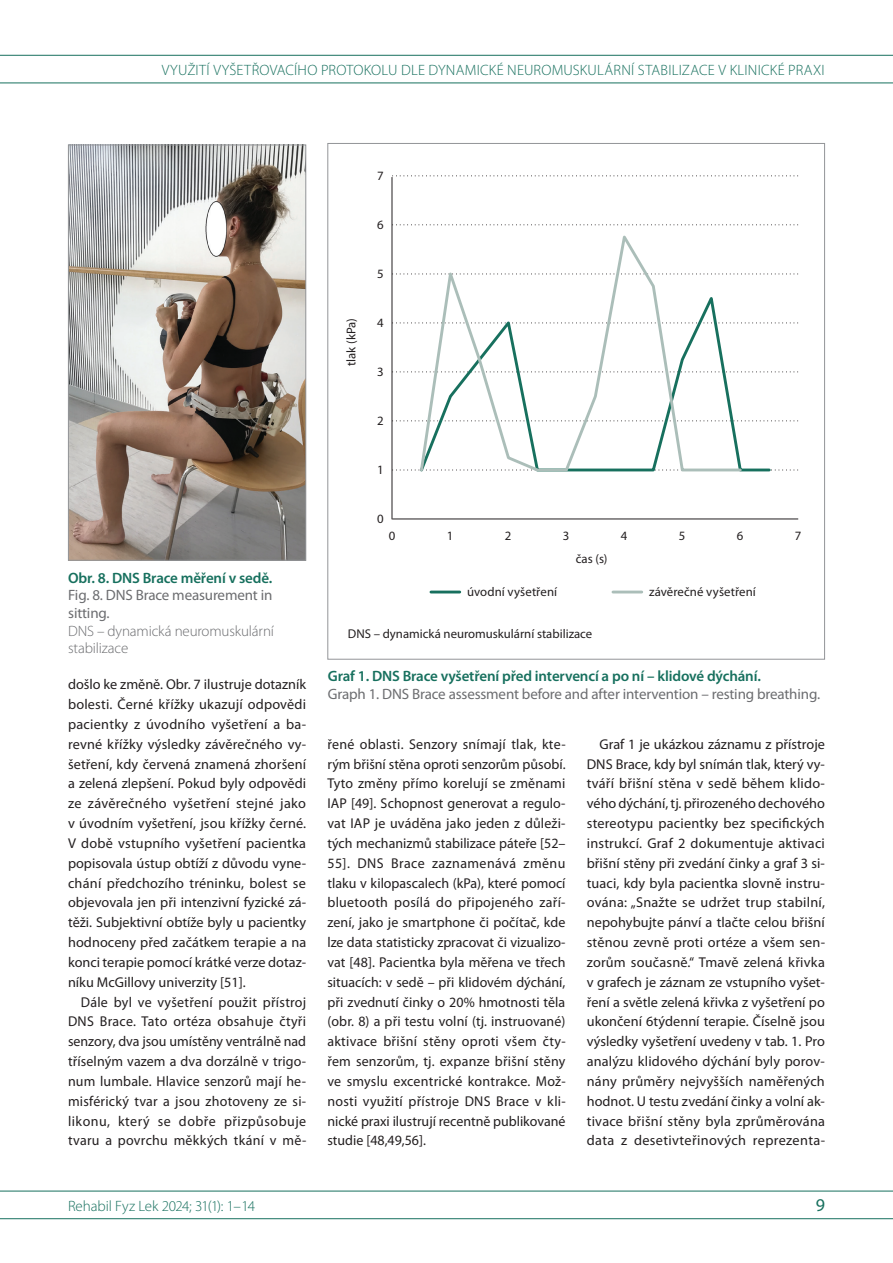
<style>
.page{position:relative;width:893px;height:1263px;background:#fff}
.page>*{position:absolute;margin:0;border:0;box-sizing:border-box;transform-origin:0 0}
.t1{font:18px "Myriad Pro";color:#17705e}
.t2{font:15px/17.7px "Myriad Pro";letter-spacing:-.01em;color:#6c6d70}
.t3{font:600 15px "Myriad Pro";letter-spacing:-.01em;color:#17705e}
.t4{font:300 15px "Myriad Pro";letter-spacing:.015em;color:#17705e}
.t5{font:300 15px/17.7px "Myriad Pro";letter-spacing:-.01em;color:#6c6d70}
.t6{font:300 15px "Myriad Pro";letter-spacing:-.015em;color:#17705e}
.t7{font:14.25px/19.8px "Myriad Pro";letter-spacing:.01em;color:#231f20;text-align:justify}
.t8{font:12.75px "Myriad Pro";letter-spacing:.005em;color:#231f20}
</style>
<div class="page">
<hr style="left:0;top:55px;width:893px;height:1px;background:#17705e">
<hr style="left:0;top:83px;width:893px;height:1px;background:#17705e">
<hr style="left:0;top:1191px;width:893px;height:1px;background:#17705e">
<hr style="left:0;top:1218px;width:893px;height:1px;background:#17705e">
<svg style="left:396px;top:470px;width:402px;height:1px"></svg>
<svg style="left:396px;top:420px;width:402px;height:1px"></svg>
<svg style="left:396px;top:371px;width:402px;height:1px"></svg>
<svg style="left:396px;top:323px;width:402px;height:1px"></svg>
<svg style="left:396px;top:274px;width:402px;height:1px"></svg>
<svg style="left:396px;top:224px;width:402px;height:1px"></svg>
<svg style="left:392px;top:175px;width:406px;height:1px"></svg>
<hr style="left:392px;top:519px;width:406px;height:1px;background:#231f20">
<svg style="left:418px;top:235px;width:325px;height:237px"></svg>
<hr style="left:431px;top:591px;width:29px;height:2px;background:#17705e">
<hr style="left:613px;top:591px;width:29px;height:2px;background:#abbeb9">
<hr style="left:392px;top:177px;width:1px;height:342px;background:#231f20">
<img style="left:70px;top:147px;width:234px;height:412px">
<div style="left:68px;top:145px;width:238px;height:416px;border:1px solid #939598"></div>
<p class="t4" style="left:162px;top:61px;width:665px">VYUŽITÍ VYŠETŘOVACÍHO PROTOKOLU DLE DYNAMICKÉ NEUROMUSKULÁRNÍ STABILIZACE V KLINICKÉ PRAXI</p>
<p class="t8" style="left:377px;top:167px;width:8px">7</p>
<p class="t8" style="left:377px;top:216px;width:8px">6</p>
<p class="t3" style="left:68px;top:568px;width:206px">Obr. 8. DNS Brace měření v sedě.</p>
<p class="t2" style="left:68px;top:586px;width:206px">Fig. 8. DNS Brace measurement in sitting.</p>
<p class="t5" style="left:68px;top:622px;width:207px">DNS – DYNAMICKÁ NEUROMUSKULÁRNÍ<br>STABILIZACE</p>
<p class="t7" style="left:68px;top:674px;width:240px">došlo ke změně. Obr. 7 ilustruje dotazník bolesti. Černé křížky ukazují odpovědi pacientky z úvodního vyšetření a ba&shy;revné křížky výsledky závěrečného vy&shy;šetření, kdy červená znamená zhoršení a zelená zlepšení. Pokud byly odpovědi ze závěrečného vyšetření stejné jako v úvodním vyšetření, jsou křížky černé.<br>V době vstupního vyšetření pacientka popisovala ústup obtíží z důvodu vyne&shy;chání předchozího tréninku, bolest se objevovala jen při intenzivní fyzické zá&shy;těži. Subjektivní obtíže byly u pacientky hodnoceny před začátkem terapie a na konci terapie pomocí krátké verze dotaz&shy;níku McGillovy univerzity [51].</p>
<p class="t7" style="left:68px;top:992px;width:240px;text-indent:13px">Dále byl ve vyšetření použit přístroj DNS Brace. Tato ortéza obsahuje čtyři senzory, dva jsou umístěny ventrálně nad tříselným vazem a dva dorzálně v trigo&shy;num lumbale. Hlavice senzorů mají he&shy;misférický tvar a jsou zhotoveny ze si&shy;likonu, který se dobře přizpůsobuje tvaru a povrchu měkkých tkání v mě-</p>
<p class="t8" style="left:343px;top:366px;width:50px;rotate:-90deg">tlak (kPa)</p>
<p class="t8" style="left:377px;top:265px;width:8px">5</p>
<p class="t8" style="left:377px;top:315px;width:8px">4</p>
<p class="t8" style="left:377px;top:364px;width:8px">3</p>
<p class="t8" style="left:377px;top:413px;width:8px">2</p>
<p class="t8" style="left:377px;top:462px;width:8px">1</p>
<p class="t8" style="left:377px;top:511px;width:8px">0</p>
<p class="t8" style="left:389px;top:528px;width:8px">0</p>
<p class="t8" style="left:447px;top:528px;width:8px">1</p>
<p class="t8" style="left:505px;top:528px;width:8px">2</p>
<p class="t8" style="left:563px;top:528px;width:8px">3</p>
<p class="t8" style="left:621px;top:528px;width:8px">4</p>
<p class="t8" style="left:679px;top:528px;width:8px">5</p>
<p class="t8" style="left:737px;top:528px;width:8px">6</p>
<p class="t8" style="left:795px;top:528px;width:8px">7</p>
<p class="t8" style="left:576px;top:551px;width:33px">čas (s)</p>
<p class="t8" style="left:467px;top:584px;width:92px">úvodní vyšetření</p>
<p class="t8" style="left:649px;top:584px;width:108px">závěrečné vyšetření</p>
<p class="t8" style="left:348px;top:626px;width:246px">DNS – dynamická neuromuskulární stabilizace</p>
<p class="t3" style="left:328px;top:667px;width:435px">Graf 1. DNS Brace vyšetření před intervencí a po ní – klidové dýchání.</p>
<p class="t2" style="left:328px;top:685px;width:494px">Graph 1. DNS Brace assessment before and after intervention – resting breathing.</p>
<p class="t7" style="left:587px;top:734px;width:240px;text-indent:13px">Graf 1 je ukázkou záznamu z přístroje DNS Brace, kdy byl snímán tlak, který vy&shy;tváří břišní stěna v sedě během klido&shy;vého dýchání, tj. přirozeného dechového stereotypu pacientky bez specifických instrukcí. Graf 2 dokumentuje aktivaci břišní stěny při zvedání činky a graf 3 si&shy;tuaci, kdy byla pacientka slovně instru&shy;ována: „Snažte se udržet trup stabilní, nepohybujte pánví a tlačte celou břišní stěnou zevně proti ortéze a všem sen&shy;zorům současně.“ Tmavě zelená křivka v grafech je záznam ze vstupního vyšet&shy;ření a světle zelená křivka z vyšetření po ukončení 6týdenní terapie. Číselně jsou výsledky vyšetření uvedeny v tab. 1. Pro analýzu klidového dýchání byly porov&shy;nány průměry nejvyšších naměřených hodnot. U testu zvedání činky a volní ak&shy;tivace břišní stěny byla zprůměrována data z desetivteřinových reprezenta-</p>
<p class="t7" style="left:327px;top:734px;width:240px">řené oblasti. Senzory snímají tlak, kte&shy;rým břišní stěna oproti senzorům působí.<br>Tyto změny přímo korelují se změnami IAP [49]. Schopnost generovat a regulo&shy;vat IAP je uváděna jako jeden z důleži&shy;tých mechanizmů stabilizace páteře [52– 55]. DNS Brace zaznamenává změnu tlaku v kilopascalech (kPa), které pomocí bluetooth posílá do připojeného zaří&shy;zení, jako je smartphone či počítač, kde lze data statisticky zpracovat či vizualizo&shy;vat [48]. Pacientka byla měřena ve třech situacích: v sedě – při klidovém dýchání, při zvednutí činky o 20% hmotnosti těla (obr. 8) a při testu volní (tj. instruované) aktivace břišní stěny oproti všem čty&shy;řem senzorům, tj. expanze břišní stěny ve smyslu excentrické kontrakce. Mož&shy;nosti využití přístroje DNS Brace v kli&shy;nické praxi ilustrují recentně publikované studie [48,49,56].</p>
<p class="t8" style="left:368px;top:777px;width:15px">25</p>
<p class="t8" style="left:368px;top:833px;width:15px">20</p>
<p class="t8" style="left:343px;top:925px;width:50px;rotate:-90deg">tlak (kPa)</p>
<p class="t8" style="left:368px;top:890px;width:14px">15</p>
<p class="t8" style="left:368px;top:946px;width:14px">10</p>
<p class="t8" style="left:374px;top:1002px;width:8px">5</p>
<p class="t8" style="left:374px;top:1059px;width:8px">0</p>
<p class="t8" style="left:384px;top:1075px;width:511px">0 1 2 3 4 5 6 7 8 9 1011121314151617181920212223</p>
<p class="t8" style="left:774px;top:1131px;width:92px">úvodní vyšetření</p>
<p class="t6" style="left:68px;top:1197px;width:189px">REHABIL FYZ LEK 2024; 31(1): 1– 14</p>
<p class="t1" style="left:816px;top:1194px;width:11px">9</p>
</div>
